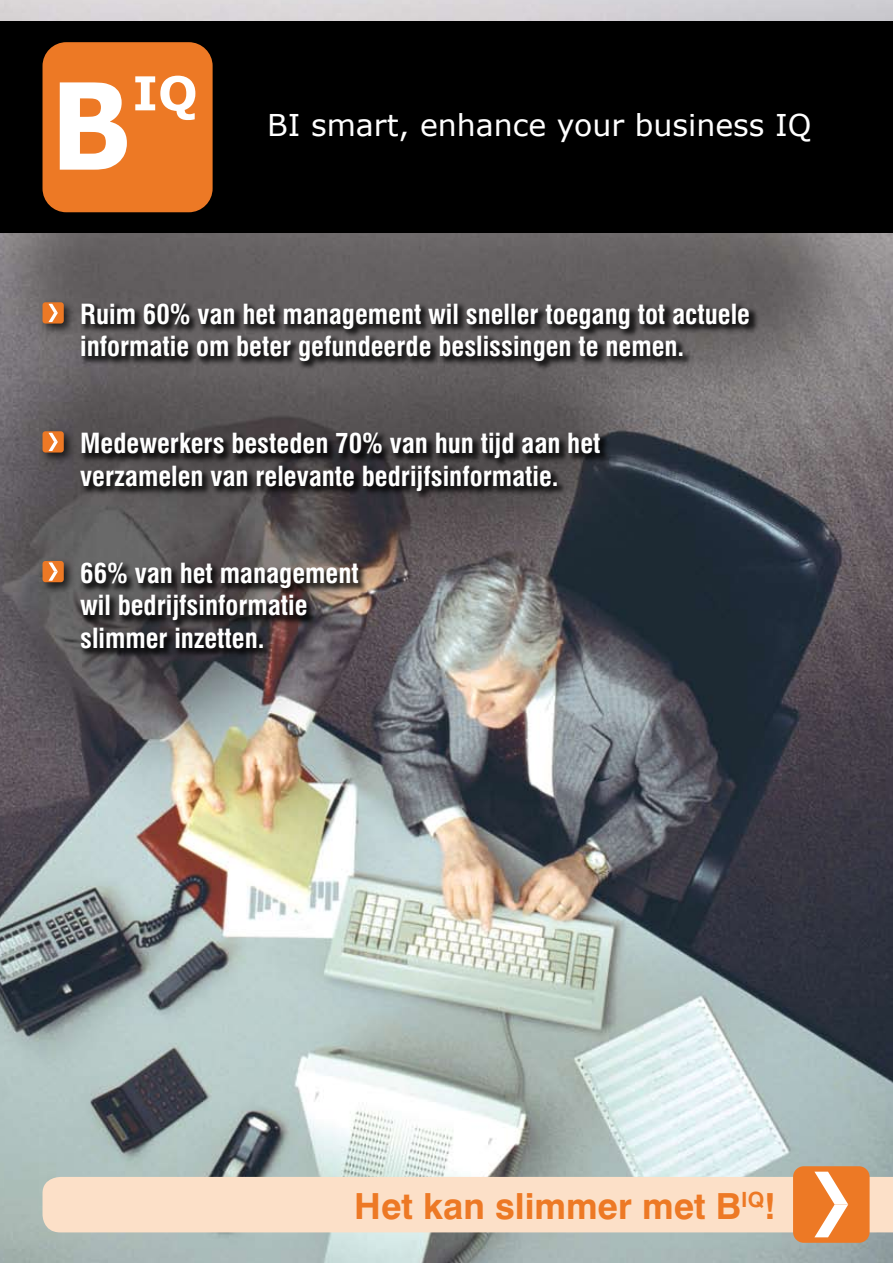
<style>
.page{position:relative;width:893px;height:1263px;background:#fff}
.page>*{position:absolute;margin:0;border:0;box-sizing:border-box;transform-origin:0 0}
.t1{font:700 36px "Swiss 721 BT";color:#ed7925}
.t2{font:30px "Verdana";color:#fff}
.t3{font:700 condensed 27px/32.4px "Swiss 721 BT";color:#fff}
</style>
<div class="page">
<img style="left:0;top:0;width:893px;height:1263px">
<div style="left:43px;top:1176px;width:850px;height:56px;background:#fce0c8"></div>
<div style="left:0;top:21px;width:893px;height:212px;background:#000"></div>
<div style="left:43px;top:42px;width:170px;height:170px;background:#ed7925;border-radius:24px"></div>
<svg style="left:60px;top:82px;width:67px;height:88px"></svg>
<svg style="left:135px;top:76px;width:60px;height:44px"></svg>
<div style="left:78px;top:300px;width:683px;height:359px;background:#000;opacity:.75"></div>
<div style="left:38px;top:297px;width:39px;height:39px;background:#000;opacity:.75"></div>
<div style="left:43px;top:302px;width:21px;height:22px;background:#ed7925;border-radius:3px"></div>
<svg style="left:48px;top:304px;width:10px;height:18px"></svg>
<div style="left:38px;top:426px;width:39px;height:39px;background:#000;opacity:.75"></div>
<div style="left:43px;top:431px;width:21px;height:21px;background:#ed7925;border-radius:3px"></div>
<svg style="left:48px;top:433px;width:10px;height:18px"></svg>
<div style="left:38px;top:556px;width:39px;height:39px;background:#000;opacity:.75"></div>
<div style="left:43px;top:561px;width:21px;height:21px;background:#ed7925;border-radius:3px"></div>
<svg style="left:48px;top:562px;width:10px;height:19px"></svg>
<div style="left:793px;top:1166px;width:77px;height:77px;background:#ed7925;border-radius:11px"></div>
<svg style="left:814px;top:1172px;width:34px;height:65px"></svg>
<p class="t2" style="left:267px;top:106px;width:546px">BI smart, enhance your business IQ</p>
<p class="t3" style="left:80px;top:298px;width:671px">Ruim 60% van het management wil sneller toegang tot actuele informatie om beter gefundeerde beslissingen te nemen.</p>
<p class="t3" style="left:80px;top:427px;width:522px">Medewerkers besteden 70% van hun tijd aan het verzamelen van relevante bedrijfsinformatie.</p>
<p class="t3" style="left:80px;top:557px;width:280px">66% van het management wil bedrijfsinformatie slimmer inzetten.</p>
<h1 class="t1" style="left:354px;top:1184px;width:423px">Het kan slimmer met B<sup>IQ</sup>!</h1>
</div>
